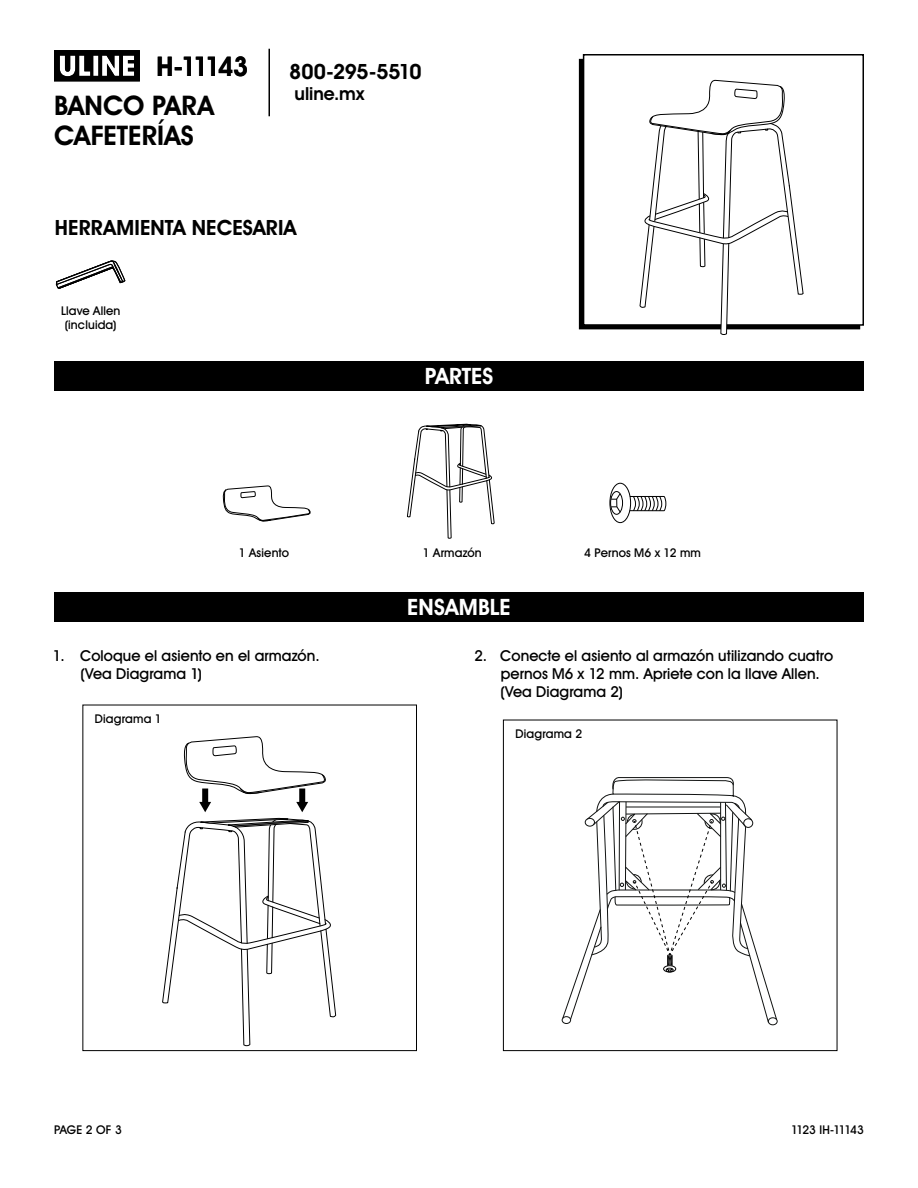
<style>
.page{position:relative;width:918px;height:1188px;background:#fff}
.page>*{position:absolute;margin:0;border:0;box-sizing:border-box;transform-origin:0 0}
.t1{font:700 27px/38.7px "Uline Two Knine";color:#000}
.t2{font:700 22.5px "Uline Two Knine";letter-spacing:.005em;color:#fff}
.t3{font:700 21px "Uline Two Knine";letter-spacing:.005em;color:#000}
.t4{font:700 21px "Uline Two Knine";letter-spacing:-.02em;color:#000}
.t5{font:700 18px "Uline Two Knine";color:#000}
.t6{font:15px/18px "Uline Two Knine";letter-spacing:.005em;color:#000}
.t7{font:12px/14.4px "Uline Two Knine";letter-spacing:.015em;color:#000;text-align:center}
.t8{font:12px "Uline Two Knine";letter-spacing:-.075em;color:#000}
</style>
<div class="page">
<hr style="left:268px;top:49px;width:2px;height:67px;background:#000">
<svg style="left:54px;top:50px;width:86px;height:31px"></svg>
<div style="left:54px;top:592px;width:810px;height:30px;background:#000"></div>
<div style="left:54px;top:361px;width:810px;height:30px;background:#000"></div>
<div style="left:583px;top:54px;width:281px;height:272px;border:2px solid #000"></div>
<svg style="left:162px;top:736px;width:174px;height:311px"></svg>
<div style="left:82px;top:705px;width:335px;height:346px;border:1px solid #000"></div>
<div style="left:768px;top:1017px;width:10px;height:8px;border:1px solid #101211;border-radius:50%"></div>
<div style="left:562px;top:1016px;width:9px;height:8px;border:1px solid #101211;border-radius:50%"></div>
<svg style="left:562px;top:777px;width:215px;height:246px"></svg>
<div style="left:503px;top:720px;width:334px;height:331px;border:1px solid #000"></div>
<svg style="left:222px;top:485px;width:89px;height:37px"></svg>
<svg style="left:407px;top:423px;width:88px;height:116px"></svg>
<div style="left:610px;top:483px;width:21px;height:40px;border:1px solid #000;border-radius:50%"></div>
<div style="left:610px;top:491px;width:13px;height:24px;border:1px solid #000;border-radius:50%"></div>
<svg style="left:611px;top:493px;width:10px;height:20px"></svg>
<svg style="left:629px;top:495px;width:38px;height:17px"></svg>
<svg style="left:639px;top:80px;width:165px;height:255px"></svg>
<svg style="left:56px;top:260px;width:69px;height:29px"></svg>
<h1 class="t1" style="left:54px;top:47px;width:196px;text-indent:103px">H-11143<br>BANCO PARA</h1>
<h1 class="t1" style="left:54px;top:116px;width:141px">CAFETERÍAS</h1>
<h3 class="t4" style="left:289px;top:59px;width:134px">800-295-5510</h3>
<p class="t5" style="left:294px;top:83px;width:71px">uline.mx</p>
<h3 class="t3" style="left:55px;top:215px;width:243px">HERRAMIENTA NECESARIA</h3>
<p class="t7" style="left:61px;top:303px;width:61px">Llave Allen (incluida)</p>
<h2 class="t2" style="left:425px;top:363px;width:70px">PARTES</h2>
<p class="t7" style="left:239px;top:546px;width:52px">1 Asiento</p>
<p class="t7" style="left:423px;top:546px;width:60px">1 Armazón</p>
<p class="t7" style="left:584px;top:546px;width:118px">4 Pernos M6 x 12 mm</p>
<h2 class="t2" style="left:407px;top:593px;width:105px">ENSAMBLE</h2>
<p class="t6" style="left:80px;top:647px;width:241px;text-indent:-27px">1. Coloque el asiento en el armazón. (Vea Diagrama 1)</p>
<p class="t6" style="left:500px;top:647px;width:334px;text-indent:-26px">2. Conecte el asiento al armazón utilizando cuatro pernos M6 x 12 mm. Apriete con la llave Allen. (Vea Diagrama 2)</p>
<p class="t7" style="left:95px;top:712px;width:68px">Diagrama 1</p>
<p class="t7" style="left:515px;top:727px;width:68px">Diagrama 2</p>
<p class="t7" style="left:54px;top:1122px;width:69px">PAGE 2 OF 3</p>
<p class="t8" style="left:791px;top:1122px;width:74px">1123 IH-11143</p>
</div>
